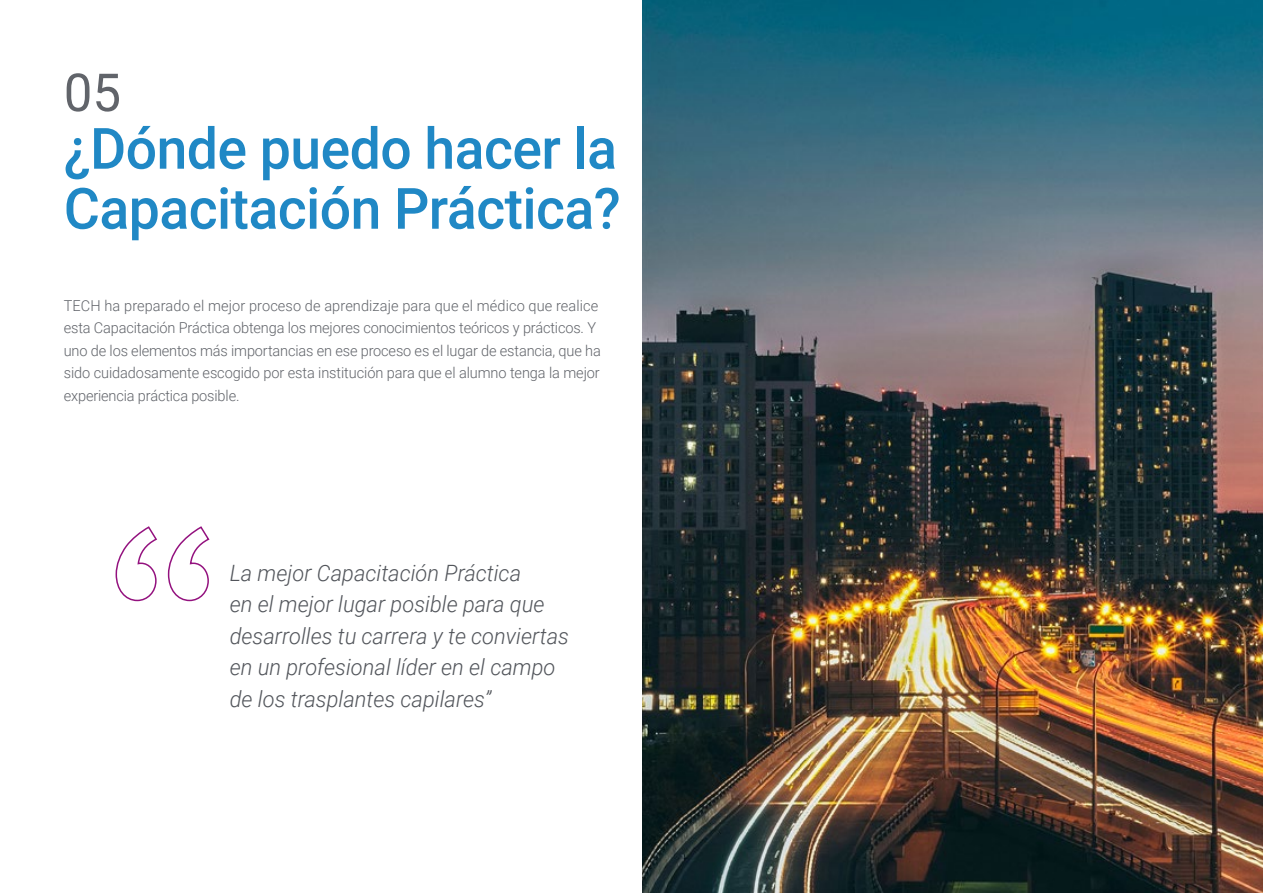
<style>
.page{position:relative;width:1263px;height:893px;background:#fff}
.page>*{position:absolute;margin:0;border:0;box-sizing:border-box;transform-origin:0 0}
.t1{font:500 57px/60px "Roboto";letter-spacing:-.01em;color:#2088c5}
.t2{font:52.5px "Roboto";color:#61646a}
.t3{font:italic 300 22.5px/31.5px "Roboto";color:#52555b}
.t4{font:300 15px/22.5px "Roboto";letter-spacing:-.01em;color:#61646a}
</style>
<div class="page">
<svg style="left:115px;top:526px;width:95px;height:76px"></svg>
<img style="left:642px;top:0;width:621px;height:893px">
<h2 class="t2" style="left:64px;top:56px;width:59px">05</h2>
<h1 class="t1" style="left:64px;top:116px;width:558px">¿Dónde puedo hacer la<br>Capacitación Práctica?</h1>
<p class="t4" style="left:64px;top:293px;width:539px">TECH ha preparado el mejor proceso de aprendizaje para que el médico que realice esta Capacitación Práctica obtenga los mejores conocimientos teóricos y prácticos. Y uno de los elementos más importancias en ese proceso es el lugar de estancia, que ha sido cuidadosamente escogido por esta institución para que el alumno tenga la mejor experiencia práctica posible.</p>
<h3 class="t3" style="left:230px;top:556px;width:341px">La mejor Capacitación Práctica<br>en el mejor lugar posible para que desarrolles tu carrera y te conviertas en un profesional líder en el campo de los trasplantes capilares”</h3>
</div>
